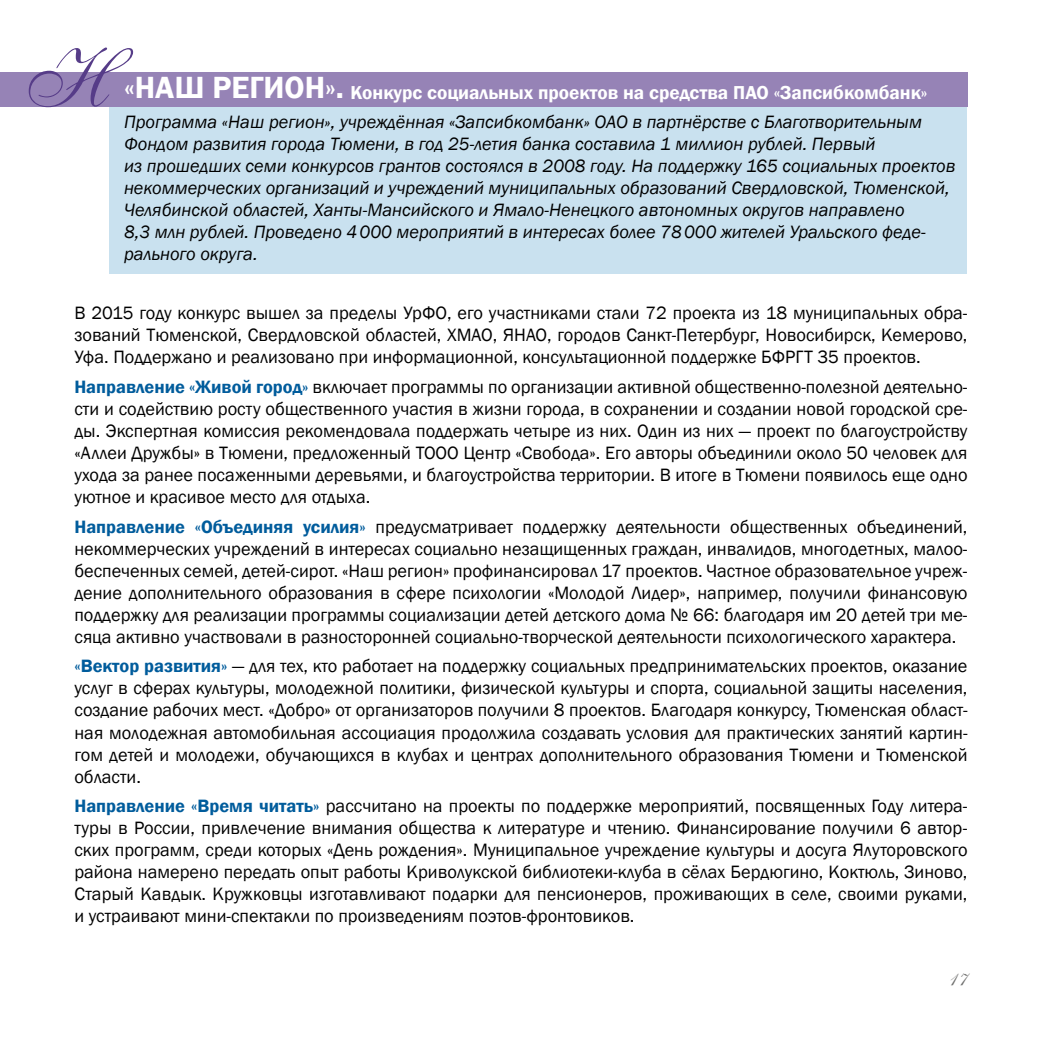
<style>
.page{position:relative;width:1042px;height:1042px;background:#fff}
.page>*{position:absolute;margin:0;border:0;box-sizing:border-box;transform-origin:0 0}
.t1{font:84px "Allegretto Script One";color:#563c88;scale:.9 1}
.t2{font:24.5px "Allegretto Script One";color:#6f6f6e}
.t3{font:600 19.25px "Franklin Gothic";color:#fff}
.t4{font:18.38px/22.1px "Franklin Gothic";color:#000;text-align:justify}
.t5{font:italic 18.38px/22.1px "Franklin Gothic";color:#000}
.s1{font-size:31.5px}
.s2{font-weight:600;color:#005c9c}
</style>
<div class="page">
<div style="left:109px;top:95px;width:857px;height:178px;background:#c9e1ef"></div>
<div style="left:0;top:72px;width:967px;height:35px;background:#9683b6"></div>
<h1 class="t1" style="left:28px;top:29px;width:90px">Н</h1>
<p class="t3" style="left:124px;top:80px;width:805px"><span class="s1">«Наш регион».</span> Конкурс социальных проектов на средства ПАО «Запсибкомбанк»</p>
<p class="t5" style="left:124px;top:111px;width:833px">Программа «Наш регион», учреждённая «Запсибкомбанк» ОАО в партнёрстве с Благотворительным Фондом развития города Тюмени, в год 25‑летия банка составила 1 миллион рублей. Первый<br>из прошедших семи конкурсов грантов состоялся в 2008 году. На поддержку 165 социальных проектов некоммерческих организаций и учреждений муниципальных образований Свердловской, Тюменской, Челябинской областей, Ханты-Мансийского и Ямало-Ненецкого автономных округов направлено<br>8,3 млн рублей. Проведено 4000 мероприятий в интересах более 78000 жителей Уральского феде&shy;рального округа.</p>
<p class="t4" style="left:74px;top:302px;width:894px">В 2015 году конкурс вышел за пределы УрФО, его участниками стали 72 проекта из 18 муниципальных обра&shy;зований Тюменской, Свердловской областей, ХМАО, ЯНАО, городов Санкт-Петербург, Новосибирск, Кемерово, Уфа. Поддержано и реализовано при информационной, консультационной поддержке БФРГТ 35 проектов.</p>
<p class="t4" style="left:74px;top:376px;width:894px"><span class="s2">Направление «Живой город»</span> включает программы по организации активной общественно-полезной деятельно&shy;сти и содействию росту общественного участия в жизни города, в сохранении и создании новой городской сре&shy;ды. Экспертная комиссия рекомендовала поддержать четыре из них. Один из них — проект по благоустройству «Аллеи Дружбы» в Тюмени, предложенный ТООО Центр «Свобода». Его авторы объединили около 50 человек для ухода за ранее посаженными деревьями, и благоустройства территории. В итоге в Тюмени появилось еще одно уютное и красивое место для отдыха.</p>
<p class="t4" style="left:74px;top:516px;width:894px"><span class="s2">Направление «Объединяя усилия»</span> предусматривает поддержку деятельности общественных объединений, некоммерческих учреждений в интересах социально незащищенных граждан, инвалидов, многодетных, малоо&shy;беспеченных семей, детей-сирот. «Наш регион» профинансировал 17 проектов. Частное образовательное учреж&shy;дение дополнительного образования в сфере психологии «Молодой Лидер», например, получили финансовую поддержку для реализации программы социализации детей детского дома № 66: благодаря им 20 детей три ме&shy;сяца активно участвовали в разносторонней социально-творческой деятельности психологического характера.</p>
<p class="t4" style="left:74px;top:655px;width:894px"><span class="s2">«Вектор развития»</span> — для тех, кто работает на поддержку социальных предпринимательских проектов, оказание услуг в сферах культуры, молодежной политики, физической культуры и спорта, социальной защиты населения, создание рабочих мест. «Добро» от организаторов получили 8 проектов. Благодаря конкурсу, Тюменская област&shy;ная молодежная автомобильная ассоциация продолжила создавать условия для практических занятий картин&shy;гом детей и молодежи, обучающихся в клубах и центрах дополнительного образования Тюмени и Тюменской области.</p>
<p class="t4" style="left:74px;top:795px;width:894px"><span class="s2">Направление «Время читать»</span> рассчитано на проекты по поддержке мероприятий, посвященных Году литера&shy;туры в России, привлечение внимания общества к литературе и чтению. Финансирование получили 6 автор&shy;ских программ, среди которых «День рождения». Муниципальное учреждение культуры и досуга Ялуторовского района намерено передать опыт работы Криволукской библиотеки-клуба в сёлах Бердюгино, Коктюль, Зиново, Старый Кавдык. Кружковцы изготавливают подарки для пенсионеров, проживающих в селе, своими руками, и устраивают мини-спектакли по произведениям поэтов‑фронтовиков.</p>
<h2 class="t2" style="left:948px;top:963px;width:21px">17</h2>
</div>
